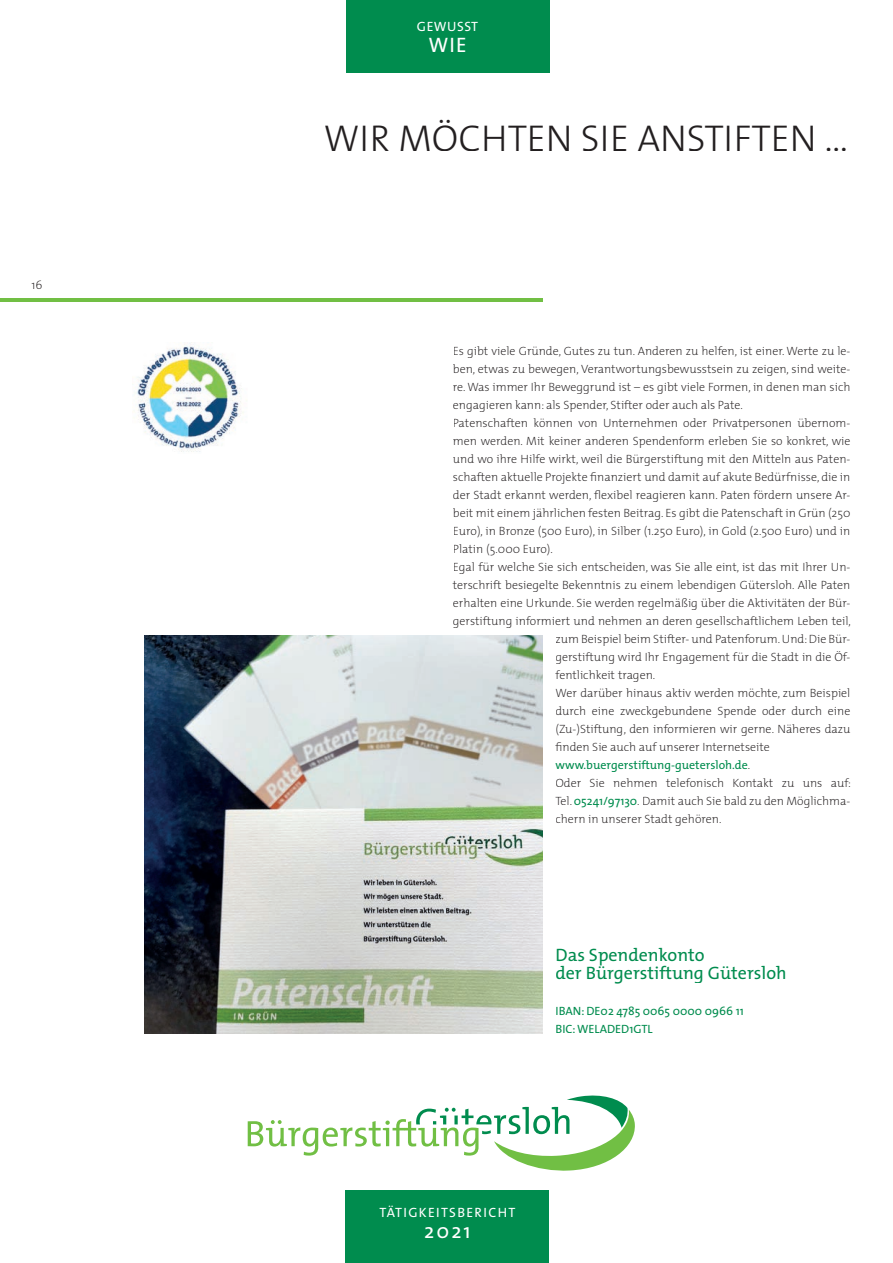
<style>
.page{position:relative;width:893px;height:1263px;background:#fff}
.page>*{position:absolute;margin:0;border:0;box-sizing:border-box;transform-origin:0 0}
.t1{font:300 37.5px "The Mix";color:#231f20}
.t2{font:21px "The Mix";color:#fff}
.t3{font:18px/18px "The Mix";color:#008c4e}
.t4{font:13.5px "The Mix";letter-spacing:.095em;color:#fff}
.t5{font:200 12px "The Mix";color:#231f20}
.t6{font:12px/18px "The Mix";color:#008c4e}
.s1{font-weight:200;color:#231f20}
.s2{font-weight:400;color:#008c4e}
</style>
<div class="page">
<div style="left:346px;top:0;width:203px;height:73px;background:#008c4e"></div>
<img style="left:145px;top:635px;width:398px;height:398px">
<hr style="left:0;top:298px;width:543px;height:3px;background:#71bf44">
<img style="left:133px;top:342px;width:110px;height:110px">
<div style="left:346px;top:1191px;width:203px;height:72px;background:#008c4e"></div>
<svg style="left:248px;top:1095px;width:387px;height:76px"></svg>
<p class="t5" style="left:32px;top:275px;width:13px">16</p>
<p class="t4" style="left:417px;top:15px;width:63px">GEWUSST</p>
<h2 class="t2" style="left:429px;top:27px;width:40px">WIE</h2>
<h1 class="t1" style="left:324px;top:107px;width:526px">WIR MÖCHTEN SIE ANSTIFTEN …</h1>
<p class="t5" style="left:453px;top:341px;width:399px">Es gibt viele Gründe, Gutes zu tun. Anderen zu helfen, ist einer. Werte zu le-</p>
<p class="t5" style="left:453px;top:359px;width:399px">ben, etwas zu bewegen, Verantwortungsbewusstsein zu zeigen, sind weite-</p>
<p class="t5" style="left:453px;top:377px;width:399px">re. Was immer Ihr Beweggrund ist – es gibt viele Formen, in denen man sich</p>
<p class="t5" style="left:453px;top:395px;width:292px">engagieren kann: als Spender, Stifter oder auch als Pate.</p>
<p class="t5" style="left:453px;top:413px;width:399px">Patenschaften können von Unternehmen oder Privatpersonen übernom-</p>
<p class="t5" style="left:453px;top:431px;width:399px">men werden. Mit keiner anderen Spendenform erleben Sie so konkret, wie</p>
<p class="t5" style="left:453px;top:449px;width:399px">und wo ihre Hilfe wirkt, weil die Bürgerstiftung mit den Mitteln aus Paten-</p>
<p class="t5" style="left:453px;top:467px;width:399px">schaften aktuelle Projekte finanziert und damit auf akute Bedürfnisse, die in</p>
<p class="t5" style="left:453px;top:485px;width:399px">der Stadt erkannt werden, flexibel reagieren kann. Paten fördern unsere Ar-</p>
<p class="t5" style="left:453px;top:503px;width:399px">beit mit einem jährlichen festen Beitrag. Es gibt die Patenschaft in Grün (250</p>
<p class="t5" style="left:453px;top:521px;width:399px">Euro), in Bronze (500 Euro), in Silber (1.250 Euro), in Gold (2.500 Euro) und in</p>
<p class="t5" style="left:453px;top:539px;width:102px">Platin (5.000 Euro).</p>
<p class="t5" style="left:453px;top:557px;width:399px">Egal für welche Sie sich entscheiden, was Sie alle eint, ist das mit Ihrer Un-</p>
<p class="t5" style="left:453px;top:575px;width:399px">terschrift besiegelte Bekenntnis zu einem lebendigen Gütersloh. Alle Paten</p>
<p class="t5" style="left:453px;top:593px;width:399px">erhalten eine Urkunde. Sie werden regelmäßig über die Aktivitäten der Bür-</p>
<p class="t5" style="left:453px;top:611px;width:400px">gerstiftung informiert und nehmen an deren gesellschaftlichem Leben teil,</p>
<p class="t5" style="left:555px;top:629px;width:296px">zum Beispiel beim Stifter- und Patenforum. Und: Die Bür-</p>
<p class="t5" style="left:555px;top:647px;width:296px">gerstiftung wird Ihr Engagement für die Stadt in die Öf-</p>
<p class="t5" style="left:555px;top:665px;width:101px">fentlichkeit tragen.</p>
<p class="t5" style="left:555px;top:683px;width:296px">Wer darüber hinaus aktiv werden möchte, zum Beispiel</p>
<p class="t5" style="left:555px;top:701px;width:296px">durch eine zweckgebundene Spende oder durch eine</p>
<p class="t5" style="left:555px;top:719px;width:296px">(Zu-)Stiftung, den informieren wir gerne. Näheres dazu</p>
<p class="t5" style="left:555px;top:737px;width:216px">finden Sie auch auf unserer Internetseite</p>
<p class="t6" style="left:555px;top:755px;width:196px">www.buergerstiftung-guetersloh.de<span class="s1">.</span></p>
<p class="t5" style="left:555px;top:773px;width:297px">Oder Sie nehmen telefonisch Kontakt zu uns auf:</p>
<p class="t5" style="left:555px;top:791px;width:296px">Tel. <span class="s2">05241/97130</span>. Damit auch Sie bald zu den Möglichma-</p>
<p class="t5" style="left:555px;top:809px;width:167px">chern in unserer Stadt gehören.</p>
<h3 class="t3" style="left:555px;top:945px;width:233px">Das Spendenkonto<br>der Bürgerstiftung Gütersloh</h3>
<p class="t6" style="left:555px;top:1001px;width:190px">IBAN: DE02 4785 0065 0000 0966 11<br>BIC: WELADED1GTL</p>
<p class="t4" style="left:379px;top:1201px;width:138px">TÄTIGKEITSBERICHT</p>
<h2 class="t2" style="left:424px;top:1213px;width:48px">2021</h2>
</div>
